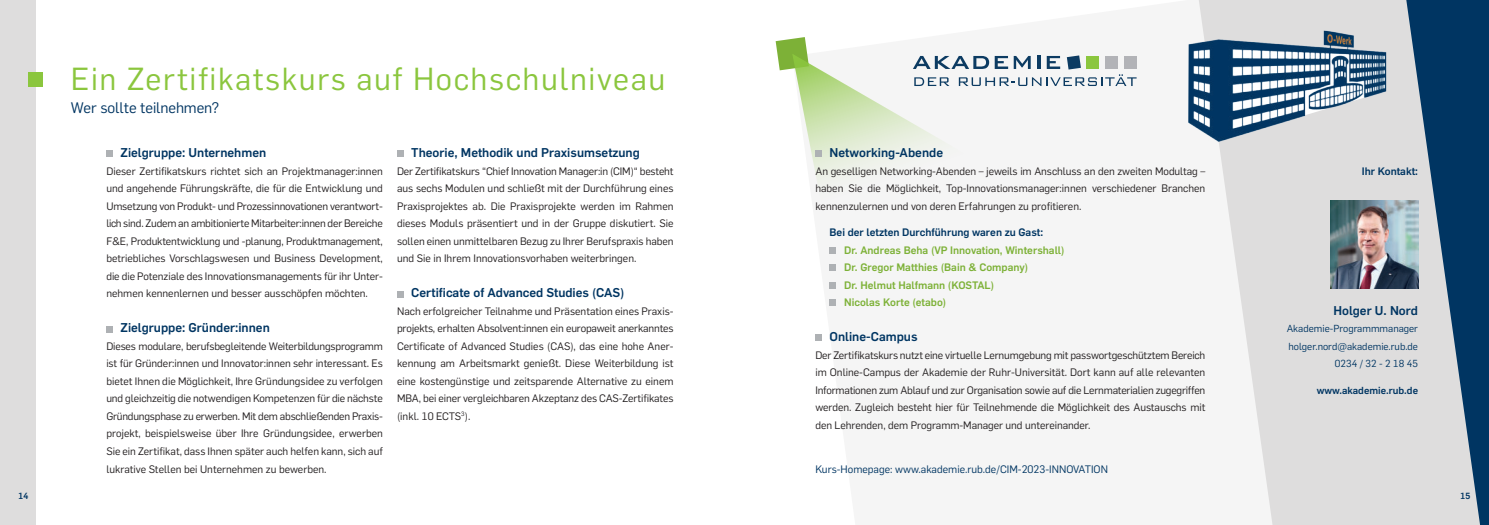
<style>
.page{position:relative;width:1489px;height:525px;background:#fff}
.page>*{position:absolute;margin:0;border:0;box-sizing:border-box;transform-origin:0 0}
.t1{font:31.25px "Rub Flama";letter-spacing:.05em;color:#8bc63e}
.t2{font:15px "Rub Flama";letter-spacing:-.01em;color:#003562}
.t3{font:700 12.5px "Rub Flama";color:#003562}
.t4{font:10.62px/17.5px "Rub Flama";color:#231f20;text-align:justify}
.t5{font:700 10.62px/17.5px "Rub Flama";color:#7db137}
.t6{font:10.62px "Rub Flama";color:#003562}
.t7{font:700 10.62px "Rub Flama";color:#003562}
.t8{font:10px/17.5px "Rub Flama";color:#003562;text-align:right}
.t9{font:700 10px "Rub Flama";color:#003562}
.t10{font:700 8.75px "Rub Flama";color:#003562}
</style>
<div class="page">
<div style="left:0;top:0;width:35px;height:524px;background:#dedddd"></div>
<div style="left:1376px;top:0;width:112px;height:524px;background:#003562"></div>
<svg style="left:1198px;top:0;width:281px;height:524px;fill:#dedddd"></svg>
<div style="left:106px;top:151px;width:7px;height:6px;background:#aeb1b4"></div>
<div style="left:106px;top:326px;width:7px;height:6px;background:#aeb1b4"></div>
<svg style="left:397px;top:151px;width:6px;height:6px"></svg>
<svg style="left:397px;top:291px;width:6px;height:6px"></svg>
<svg style="left:775px;top:37px;width:33px;height:33px"></svg>
<svg style="left:792px;top:54px;width:265px;height:252px;fill:#f5f5f5"></svg>
<svg style="left:815px;top:151px;width:6px;height:6px"></svg>
<svg style="left:829px;top:247px;width:6px;height:6px"></svg>
<div style="left:829px;top:264px;width:6px;height:7px;background:#aeb1b4"></div>
<svg style="left:829px;top:282px;width:6px;height:6px"></svg>
<div style="left:829px;top:299px;width:6px;height:7px;background:#aeb1b4"></div>
<div style="left:815px;top:334px;width:6px;height:7px;background:#aeb1b4"></div>
<img style="left:1330px;top:201px;width:87px;height:87px">
<div style="left:28px;top:73px;width:15px;height:14px;background:#8bc63e"></div>
<div style="left:1124px;top:57px;width:13px;height:12px;background:#b2b3b7"></div>
<svg style="left:912px;top:55px;width:224px;height:31px"></svg>
<img style="left:1188px;top:31px;width:197px;height:115px">
<p class="t10" style="left:19px;top:492px;width:11px">14</p>
<h1 class="t1" style="left:71px;top:57px;width:595px">Ein Zertifikatskurs auf Hochschulniveau</h1>
<h2 class="t2" style="left:71px;top:100px;width:150px">Wer sollte teilnehmen?</h2>
<p class="t3" style="left:120px;top:148px;width:147px">Zielgruppe: Unternehmen</p>
<p class="t4" style="left:106px;top:161px;width:278px">Dieser Zertifikatskurs richtet sich an Projektmanager:innen und angehende Führungskräfte, die für die Entwicklung und Umsetzung von Produkt- und Prozessinnovationen verantwort&shy;lich sind. Zudem an ambitionierte Mitarbeiter:innen der Bereiche F&amp;E, Produktentwicklung und -planung, Produktmanagement, betriebliches Vorschlagswesen und Business Development, die die Potenziale des Innovationsmanagements für ihr Unter&shy;nehmen kennenlernen und besser ausschöpfen möchten.</p>
<p class="t3" style="left:120px;top:323px;width:151px">Zielgruppe: Gründer:innen</p>
<p class="t4" style="left:106px;top:337px;width:278px">Dieses modulare, berufsbegleitende Weiterbildungsprogramm ist für Gründer:innen und Innovator:innen sehr interessant. Es bietet Ihnen die Möglichkeit, Ihre Gründungsidee zu verfolgen und gleichzeitig die notwendigen Kompetenzen für die nächste Gründungsphase zu erwerben. Mit dem abschließenden Praxis&shy;projekt, beispielsweise über Ihre Gründungsidee, erwerben Sie ein Zertifikat, dass Ihnen später auch helfen kann, sich auf lukrative Stellen bei Unternehmen zu bewerben.</p>
<p class="t3" style="left:411px;top:144px;width:230px">Theorie, Methodik und Praxisumsetzung</p>
<p class="t4" style="left:397px;top:161px;width:278px">Der Zertifikatskurs “Chief Innovation Manager:in (CIM)“ besteht aus sechs Modulen und schließt mit der Durchführung eines Praxisprojektes ab. Die Praxisprojekte werden im Rahmen dieses Moduls präsentiert und in der Gruppe diskutiert. Sie sollen einen unmittelbaren Bezug zu Ihrer Berufspraxis haben und Sie in Ihrem Innovationsvorhaben weiterbringen.</p>
<p class="t3" style="left:411px;top:284px;width:215px">Certificate of Advanced Studies (CAS)</p>
<p class="t4" style="left:397px;top:301px;width:278px">Nach erfolgreicher Teilnahme und Präsentation eines Praxis&shy;projekts, erhalten Absolvent:innen ein europaweit anerkanntes Certificate of Advanced Studies (CAS), das eine hohe Aner&shy;kennung am Arbeitsmarkt genießt. Diese Weiterbildung ist eine kostengünstige und zeitsparende Alternative zu einem MBA, bei einer vergleichbaren Akzeptanz des CAS-Zertifikates (inkl. 10 ECTS<sup>3</sup>).</p>
<p class="t3" style="left:829px;top:148px;width:115px">Networking-Abende</p>
<p class="t4" style="left:815px;top:161px;width:391px">An geselligen Networking-Abenden – jeweils im Anschluss an den zweiten Modultag – haben Sie die Möglichkeit, Top-Innovationsmanager:innen verschiedener Branchen kennenzulernen und von deren Erfahrungen zu profitieren.</p>
<p class="t7" style="left:829px;top:224px;width:215px">Bei der letzten Durchführung waren zu Gast:</p>
<p class="t5" style="left:844px;top:240px;width:222px">Dr. Andreas Beha (VP Innovation, Wintershall)<br>Dr. Gregor Matthies (Bain &amp; Company)<br>Dr. Helmut Halfmann (KOSTAL)<br>Nicolas Korte (etabo)</p>
<p class="t3" style="left:829px;top:332px;width:89px">Online-Campus</p>
<p class="t4" style="left:815px;top:345px;width:391px">Der Zertifikatskurs nutzt eine virtuelle Lernumgebung mit passwortgeschütztem Bereich im Online-Campus der Akademie der Ruhr-Universität. Dort kann auf alle relevanten Informationen zum Ablauf und zur Organisation sowie auf die Lernmaterialien zugegriffen werden. Zugleich besteht hier für Teilnehmende die Möglichkeit des Austauschs mit den Lehrenden, dem Programm-Manager und untereinander.</p>
<p class="t6" style="left:815px;top:461px;width:294px">Kurs-Homepage: www.akademie.rub.de/CIM-2023-INNOVATION</p>
<p class="t7" style="left:1361px;top:167px;width:58px">Ihr Kontakt:</p>
<p class="t3" style="left:1333px;top:305px;width:86px">Holger U. Nord</p>
<p class="t8" style="left:1286px;top:320px;width:133px">Akademie-Programmmanager holger.nord@akademie.rub.de<br>0234 / 32 - 2 18 45</p>
<p class="t9" style="left:1316px;top:386px;width:103px">www.akademie.rub.de</p>
<p class="t10" style="left:1460px;top:492px;width:11px">15</p>
</div>
